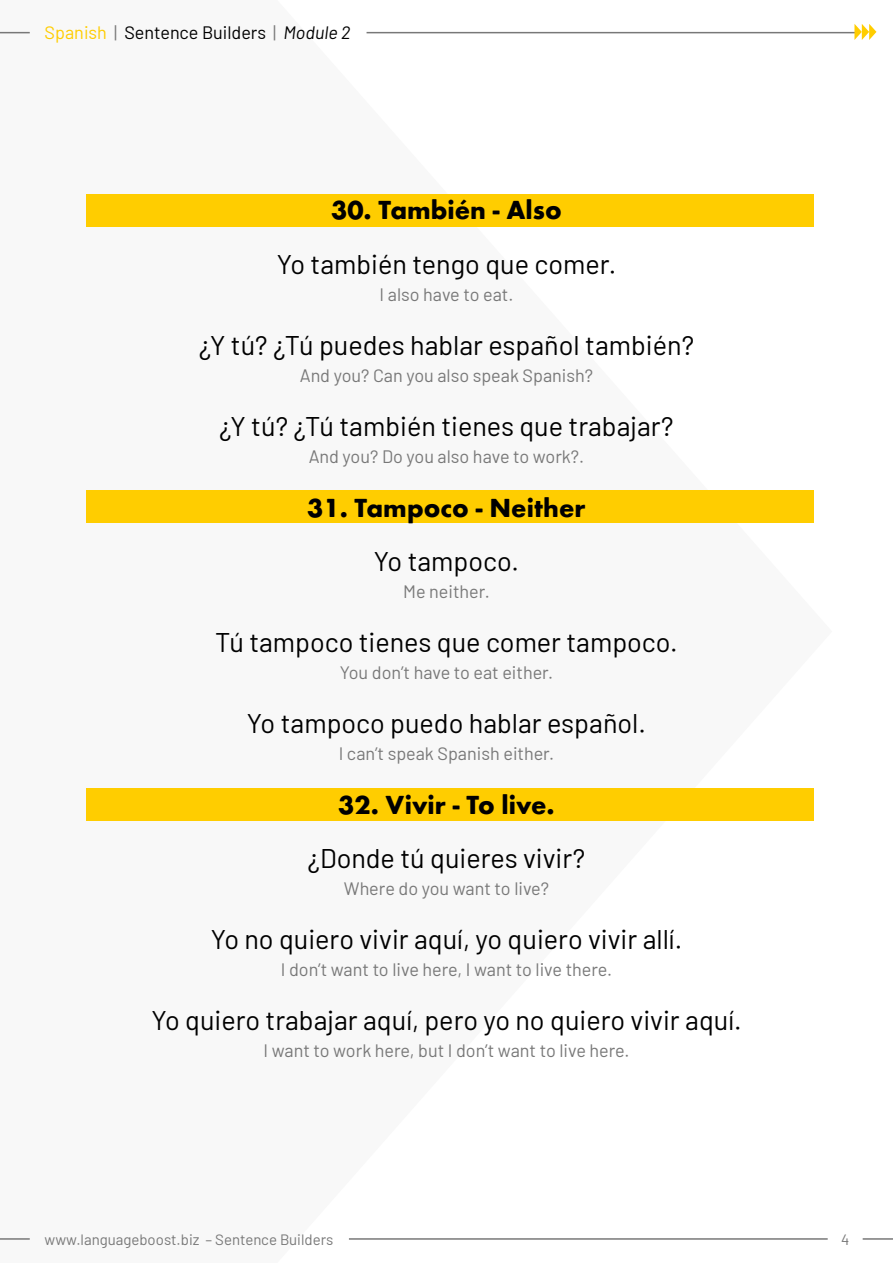
<style>
.page{position:relative;width:893px;height:1263px;background:#fff}
.page>*{position:absolute;margin:0;border:0;box-sizing:border-box;transform-origin:0 0}
.t1{font:27px "Barlow";color:#000}
.t2{font:700 27px "Futura Round";color:#000}
.t3{font:18px "Barlow";color:#787878}
.t4{font:18px "Barlow";color:#000}
.t5{font:15px "Barlow";color:#787878}
.s1{color:#ffcd00}
.s2{color:#787878}
.s3{font-style:italic}
</style>
<div class="page">
<hr style="left:0;top:32px;width:30px;height:1px;background:#787878">
<hr style="left:0;top:1238px;width:30px;height:2px;background:#787878">
<hr style="left:367px;top:32px;width:488px;height:1px;background:#787878">
<hr style="left:863px;top:1238px;width:30px;height:2px;background:#787878">
<hr style="left:349px;top:1238px;width:479px;height:2px;background:#787878">
<svg style="left:854px;top:24px;width:22px;height:16px"></svg>
<div style="left:86px;top:194px;width:728px;height:33px;background:#ffcd00"></div>
<div style="left:86px;top:491px;width:728px;height:32px;background:#ffcd00"></div>
<div style="left:86px;top:788px;width:728px;height:33px;background:#ffcd00"></div>
<p class="t4" style="left:45px;top:20px;width:307px"><span class="s1">Spanish</span> <span class="s2">|</span> Sentence Builders <span class="s2">|</span> <span class="s3">Module 2</span></p>
<p class="t2" style="left:331px;top:190px;width:232px">30. También - Also</p>
<p class="t1" style="left:277px;top:244px;width:341px">Yo también tengo que comer.</p>
<p class="t3" style="left:380px;top:281px;width:135px">I also have to eat.</p>
<p class="t1" style="left:199px;top:325px;width:497px">¿Y tú? ¿Tú puedes hablar español también?</p>
<p class="t3" style="left:300px;top:362px;width:295px">And you? Can you also speak Spanish?</p>
<p class="t1" style="left:219px;top:406px;width:456px">¿Y tú? ¿Tú también tienes que trabajar?</p>
<p class="t3" style="left:309px;top:443px;width:277px">And you? Do you also have to work?.</p>
<p class="t2" style="left:307px;top:487px;width:280px">31. Tampoco - Neither</p>
<p class="t1" style="left:374px;top:541px;width:147px">Yo tampoco.</p>
<p class="t3" style="left:403px;top:578px;width:88px">Me neither.</p>
<p class="t1" style="left:215px;top:622px;width:464px">Tú tampoco tienes que comer tampoco.</p>
<p class="t3" style="left:340px;top:659px;width:215px">You don’t have to eat either.</p>
<p class="t1" style="left:247px;top:703px;width:400px">Yo tampoco puedo hablar español.</p>
<p class="t3" style="left:339px;top:740px;width:217px">I can’t speak Spanish either.</p>
<p class="t2" style="left:338px;top:784px;width:218px">32. Vivir - To live.</p>
<p class="t1" style="left:308px;top:838px;width:279px">¿Donde tú quieres vivir?</p>
<p class="t3" style="left:344px;top:875px;width:207px">Where do you want to live?</p>
<p class="t1" style="left:211px;top:919px;width:473px">Yo no quiero vivir aquí, yo quiero vivir allí.</p>
<p class="t3" style="left:281px;top:956px;width:333px">I don’t want to live here, I want to live there.</p>
<p class="t1" style="left:151px;top:1000px;width:592px">Yo quiero trabajar aquí, pero yo no quiero vivir aquí.</p>
<p class="t3" style="left:264px;top:1037px;width:367px">I want to work here, but I don’t want to live here.</p>
<p class="t5" style="left:45px;top:1229px;width:290px">www.languageboost.biz – Sentence Builders</p>
<p class="t5" style="left:841px;top:1229px;width:10px">4</p>
</div>
